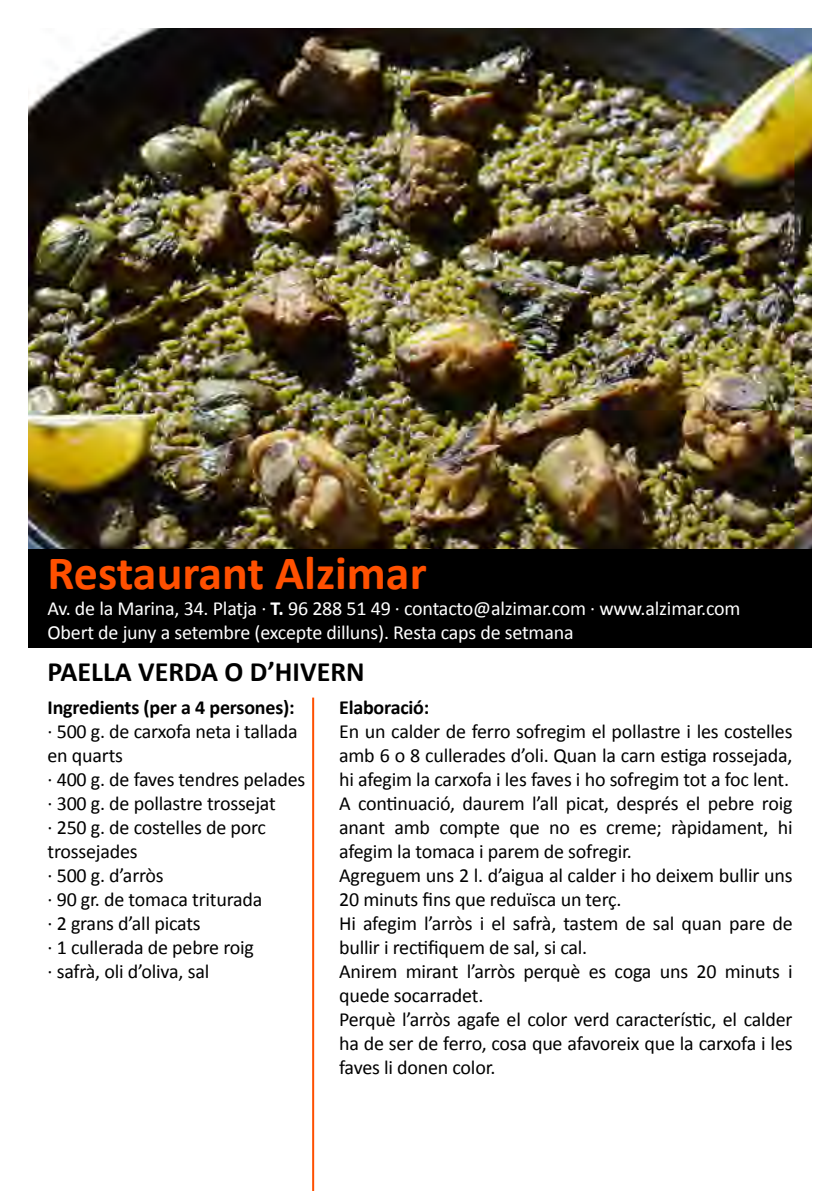
<style>
.page{position:relative;width:840px;height:1191px;background:#fff}
.page>*{position:absolute;margin:0;border:0;box-sizing:border-box;transform-origin:0 0}
.t1{font:700 48px "Calibri";color:#ff5000}
.t2{font:700 28px "Calibri";color:#000}
.t3{font:20px/24px "Calibri";letter-spacing:-.01em;color:#000}
.t4{font:20px/24px "Calibri";letter-spacing:-.01em;color:#fff}
.t5{font:700 20px "Calibri";letter-spacing:-.01em;color:#000}
.s1{font-weight:700}
</style>
<div class="page">
<hr style="left:312px;top:697px;width:2px;height:494px;background:#ff5000">
<img style="left:28px;top:28px;width:783px;height:521px">
<div style="left:28px;top:549px;width:783px;height:98px;background:#000"></div>
<h1 class="t1" style="left:48px;top:542px;width:380px">Restaurant Alzimar</h1>
<p class="t4" style="left:48px;top:596px;width:694px">Av. de la Marina, 34. Platja · <span class="s1">T.</span> 96 288 51 49 · contacto@alzimar.com · www.alzimar.com<br>Obert de juny a setembre (excepte dilluns). Resta caps de setmana</p>
<h2 class="t2" style="left:48px;top:653px;width:318px">PAELLA VERDA O D’HIVERN</h2>
<p class="t5" style="left:48px;top:694px;width:248px">Ingredients (per a 4 persones):</p>
<p class="t3" style="left:48px;top:719px;width:259px">· 500 g. de carxofa neta i tallada en quarts<br>· 400 g. de faves tendres pelades · 300 g. de pollastre trossejat<br>· 250 g. de costelles de porc trossejades<br>· 500 g. d’arròs<br>· 90 gr. de tomaca triturada<br>· 2 grans d’all picats<br>· 1 cullerada de pebre roig<br>· safrà, oli d’oliva, sal</p>
<p class="t5" style="left:339px;top:694px;width:92px">Elaboració:</p>
<p class="t3" style="left:339px;top:719px;width:455px">En un calder de ferro sofregim el pollastre i les costelles amb 6 o 8 cullerades d’oli. Quan la carn estiga rossejada, hi afegim la carxofa i les faves i ho sofregim tot a foc lent.<br>A continuació, daurem l’all picat, després el pebre roig anant amb compte que no es creme; ràpidament, hi afegim la tomaca i parem de sofregir.<br>Agreguem uns 2 l. d’aigua al calder i ho deixem bullir uns 20 minuts fins que reduïsca un terç.<br>Hi afegim l’arròs i el safrà, tastem de sal quan pare de bullir i rectifiquem de sal, si cal.<br>Anirem mirant l’arròs perquè es coga uns 20 minuts i quede socarradet.<br>Perquè l’arròs agafe el color verd característic, el calder ha de ser de ferro, cosa que afavoreix que la carxofa i les faves li donen color.</p>
</div>
